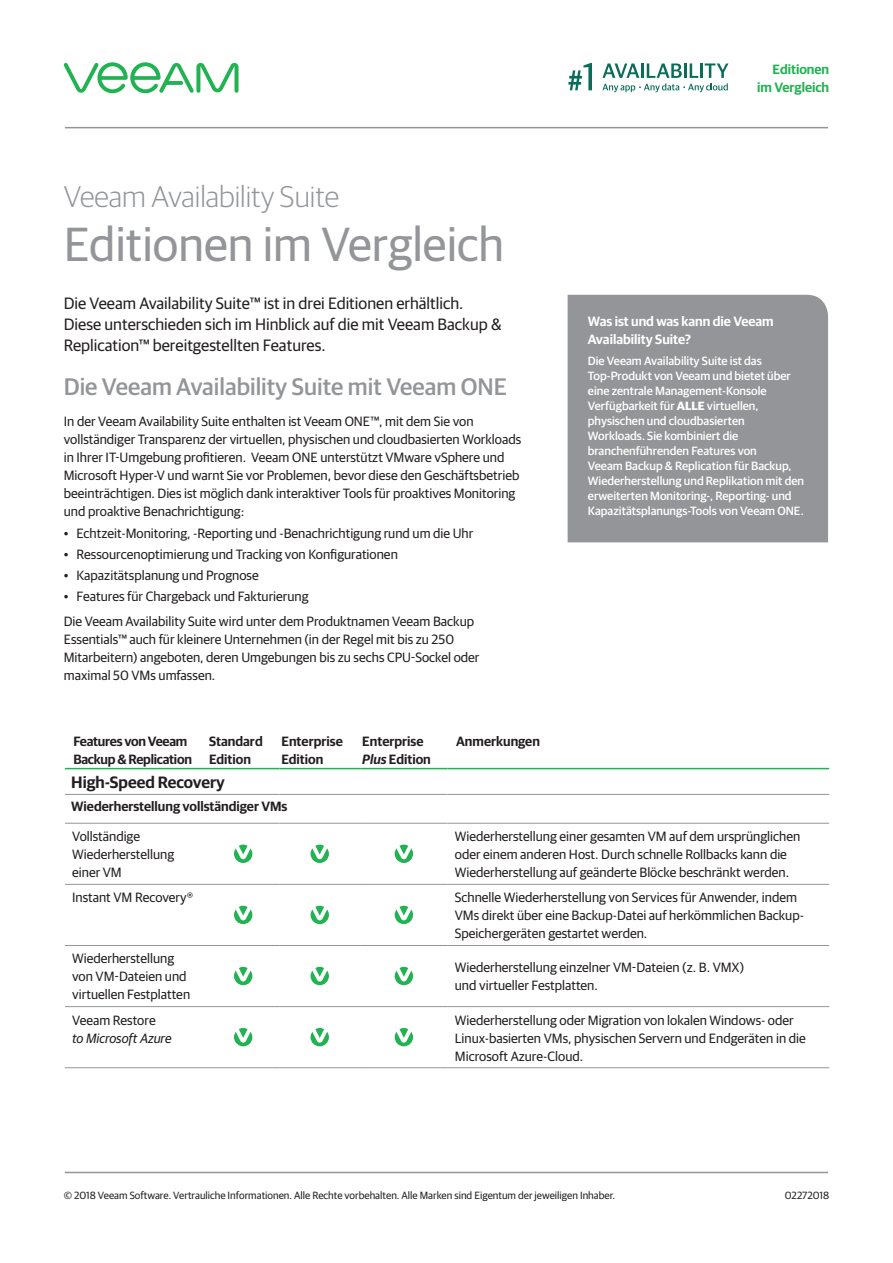
<style>
.page{position:relative;width:893px;height:1263px;background:#fff}
.page>*{position:absolute;margin:0;border:0;box-sizing:border-box;transform-origin:0 0}
.t1{font:48px "Guardian Sans";color:#939598}
.t2{font:300 30px "Guardian Sans";color:#939598}
.Subtitle_2_level{font:500 24px "Guardian Sans";color:#939598}
.first_paragraph{font:16.5px/21px "Guardian Sans";color:#231f20}
.Basic_body_text{font:600 16.5px "Guardian Sans";color:#231f20}
.Basic_body_text-2{font:13.5px/18px "Guardian Sans";color:#231f20}
.Basic_body_text-3{font:600 13.5px/18px "Guardian Sans";color:#231f20}
.White_basic_body_tex{font:600 13.5px/18px "Guardian Sans";color:#fff}
.Basic_body_text-4{font:600 13.5px/18px "Guardian Sans";letter-spacing:-.02em;color:#231f20}
.Basic_body_text-5{font:italic 13.5px/18px "Guardian Sans";color:#231f20}
.t3{font:600 13.5px/18px "Guardian Sans";color:#21b252;text-align:right}
.White_basic_body_tex-2{font:500 12px/15px "Guardian Sans";color:#fff}
.t4{font:10.5px "Guardian Sans";color:#231f20}
.s1{font-weight:700}
.s2{font-style:italic}
.s3{font-style:normal}
</style>
<div class="page">
<hr style="left:65px;top:127px;width:763px;height:1px;background:#939598">
<hr style="left:65px;top:1172px;width:763px;height:1px;background:#939598">
<svg style="left:63px;top:62px;width:176px;height:31px"></svg>
<svg style="left:602px;top:63px;width:126px;height:29px"></svg>
<svg style="left:568px;top:63px;width:24px;height:27px"></svg>
<div style="left:568px;top:295px;width:260px;height:247px;background:#939598"></div>
<hr style="left:65px;top:884px;width:142px;height:1px;background:#939598">
<hr style="left:448px;top:884px;width:381px;height:1px;background:#939598">
<hr style="left:65px;top:945px;width:142px;height:1px;background:#939598">
<hr style="left:448px;top:945px;width:381px;height:1px;background:#939598">
<hr style="left:65px;top:1006px;width:142px;height:1px;background:#939598">
<hr style="left:448px;top:1006px;width:381px;height:1px;background:#939598">
<hr style="left:65px;top:1067px;width:142px;height:1px;background:#939598">
<hr style="left:207px;top:1067px;width:72px;height:1px;background:#939598">
<hr style="left:279px;top:1067px;width:81px;height:1px;background:#939598">
<hr style="left:360px;top:1067px;width:88px;height:1px;background:#939598">
<hr style="left:448px;top:1067px;width:381px;height:1px;background:#939598">
<hr style="left:207px;top:884px;width:72px;height:1px;background:#939598">
<hr style="left:207px;top:945px;width:72px;height:1px;background:#939598">
<hr style="left:207px;top:1006px;width:72px;height:1px;background:#939598">
<hr style="left:279px;top:884px;width:81px;height:1px;background:#939598">
<hr style="left:360px;top:884px;width:88px;height:1px;background:#939598">
<hr style="left:279px;top:945px;width:81px;height:1px;background:#939598">
<hr style="left:360px;top:945px;width:88px;height:1px;background:#939598">
<hr style="left:279px;top:1006px;width:81px;height:1px;background:#939598">
<hr style="left:360px;top:1006px;width:88px;height:1px;background:#939598">
<hr style="left:65px;top:768px;width:142px;height:1px;background:#21b252">
<hr style="left:207px;top:768px;width:72px;height:1px;background:#21b252">
<hr style="left:279px;top:768px;width:81px;height:1px;background:#21b252">
<hr style="left:360px;top:768px;width:88px;height:1px;background:#21b252">
<hr style="left:448px;top:768px;width:381px;height:1px;background:#21b252">
<hr style="left:65px;top:794px;width:142px;height:1px;background:#939598">
<hr style="left:207px;top:794px;width:72px;height:1px;background:#939598">
<hr style="left:279px;top:794px;width:81px;height:1px;background:#939598">
<hr style="left:360px;top:794px;width:88px;height:1px;background:#939598">
<hr style="left:448px;top:794px;width:381px;height:1px;background:#939598">
<hr style="left:65px;top:823px;width:142px;height:1px;background:#939598">
<hr style="left:207px;top:823px;width:72px;height:1px;background:#939598">
<hr style="left:279px;top:823px;width:81px;height:1px;background:#939598">
<hr style="left:360px;top:823px;width:88px;height:1px;background:#939598">
<hr style="left:448px;top:823px;width:381px;height:1px;background:#939598">
<svg style="left:234px;top:845px;width:18px;height:18px"></svg>
<svg style="left:235px;top:844px;width:17px;height:15px"></svg>
<svg style="left:311px;top:845px;width:18px;height:18px"></svg>
<svg style="left:311px;top:844px;width:17px;height:15px"></svg>
<svg style="left:395px;top:845px;width:18px;height:18px"></svg>
<svg style="left:396px;top:844px;width:16px;height:15px"></svg>
<svg style="left:234px;top:906px;width:18px;height:18px"></svg>
<svg style="left:235px;top:906px;width:17px;height:14px"></svg>
<svg style="left:311px;top:906px;width:18px;height:18px"></svg>
<svg style="left:311px;top:906px;width:17px;height:14px"></svg>
<svg style="left:395px;top:906px;width:18px;height:18px"></svg>
<svg style="left:396px;top:906px;width:16px;height:14px"></svg>
<div style="left:234px;top:967px;width:18px;height:18px;background:#21b252;border-radius:50%"></div>
<svg style="left:235px;top:967px;width:17px;height:14px"></svg>
<svg style="left:311px;top:967px;width:18px;height:18px"></svg>
<svg style="left:311px;top:967px;width:17px;height:14px"></svg>
<div style="left:395px;top:967px;width:18px;height:18px;background:#21b252;border-radius:50%"></div>
<svg style="left:396px;top:967px;width:16px;height:14px"></svg>
<div style="left:234px;top:1028px;width:18px;height:18px;background:#21b252;border-radius:50%"></div>
<svg style="left:235px;top:1028px;width:17px;height:15px"></svg>
<div style="left:311px;top:1028px;width:18px;height:18px;background:#21b252;border-radius:50%"></div>
<svg style="left:311px;top:1028px;width:17px;height:15px"></svg>
<div style="left:395px;top:1028px;width:18px;height:18px;background:#21b252;border-radius:50%"></div>
<svg style="left:396px;top:1028px;width:16px;height:15px"></svg>
<p class="t2" style="left:64px;top:176px;width:277px">Veeam Availability Suite</p>
<p class="t1" style="left:64px;top:210px;width:442px">Editionen im Vergleich</p>
<p class="first_paragraph" style="left:64px;top:292px;width:439px">Die Veeam Availability Suite™ ist in drei Editionen erhältlich.<br>Diese unterschieden sich im Hinblick auf die mit Veeam Backup &amp;<br>Replication™ bereitgestellten Features.</p>
<p class="Subtitle_2_level" style="left:64px;top:369px;width:445px">Die Veeam Availability Suite mit Veeam ONE</p>
<p class="Basic_body_text-2" style="left:64px;top:412px;width:459px">In der Veeam Availability Suite enthalten ist Veeam ONE™, mit dem Sie von vollständiger Transparenz der virtuellen, physischen und cloudbasierten Workloads in Ihrer IT-Umgebung profitieren. Veeam ONE unterstützt VMware vSphere und Microsoft Hyper-V und warnt Sie vor Problemen, bevor diese den Geschäftsbetrieb beeinträchtigen. Dies ist möglich dank interaktiver Tools für proaktives Monitoring und proaktive Benachrichtigung:</p>
<p class="Basic_body_text-2" style="left:64px;top:523px;width:411px">• Echtzeit-Monitoring, -Reporting und -Benachrichtigung rund um die Uhr</p>
<p class="Basic_body_text-2" style="left:64px;top:544px;width:336px">• Ressourcenoptimierung und Tracking von Konfigurationen</p>
<p class="Basic_body_text-2" style="left:64px;top:565px;width:196px">• Kapazitätsplanung und Prognose</p>
<p class="Basic_body_text-2" style="left:64px;top:587px;width:246px">• Features für Chargeback und Fakturierung</p>
<p class="Basic_body_text-2" style="left:64px;top:611px;width:417px">Die Veeam Availability Suite wird unter dem Produktnamen Veeam Backup Essentials™ auch für kleinere Unternehmen (in der Regel mit bis zu 250<br>Mitarbeitern) angeboten, deren Umgebungen bis zu sechs CPU-Sockel oder maximal 50 VMs umfassen.</p>
<p class="t3" style="left:757px;top:59px;width:73px">Editionen im Vergleich</p>
<p class="White_basic_body_tex" style="left:588px;top:311px;width:187px">Was ist und was kann die Veeam<br>Availability Suite?</p>
<p class="White_basic_body_tex-2" style="left:588px;top:353px;width:218px">Die Veeam Availability Suite ist das Top-Produkt von Veeam und bietet über eine zentrale Management-Konsole Verfügbarkeit für <span class="s1">ALLE</span> virtuellen, physischen und cloudbasierten Workloads. Sie kombiniert die branchenführenden Features von<br>Veeam Backup &amp; Replication für Backup, Wiederherstellung und Replikation mit den erweiterten Monitoring-, Reporting- und Kapazitätsplanungs-Tools von Veeam ONE.</p>
<p class="Basic_body_text-4" style="left:73px;top:731px;width:120px">Features von Veeam<br>Backup &amp; Replication</p>
<p class="Basic_body_text-3" style="left:209px;top:731px;width:55px">Standard<br>Edition</p>
<p class="Basic_body_text-3" style="left:281px;top:731px;width:63px">Enterprise<br>Edition</p>
<p class="Basic_body_text-3" style="left:362px;top:731px;width:70px">Enterprise<br><span class="s2">Plus</span> Edition</p>
<p class="Basic_body_text-3" style="left:456px;top:731px;width:85px">Anmerkungen</p>
<p class="Basic_body_text" style="left:71px;top:770px;width:155px">High-Speed Recovery</p>
<p class="Basic_body_text-3" style="left:71px;top:797px;width:218px">Wiederherstellung vollständiger VMs</p>
<p class="Basic_body_text-2" style="left:72px;top:826px;width:104px">Vollständige<br>Wiederherstellung einer VM</p>
<p class="Basic_body_text-2" style="left:455px;top:826px;width:347px">Wiederherstellung einer gesamten VM auf dem ursprünglichen oder einem anderen Host. Durch schnelle Rollbacks kann die<br>Wiederherstellung auf geänderte Blöcke beschränkt werden.</p>
<p class="Basic_body_text-2" style="left:72px;top:887px;width:122px">Instant VM Recovery®</p>
<p class="Basic_body_text-2" style="left:455px;top:887px;width:351px">Schnelle Wiederherstellung von Services für Anwender, indem<br>VMs direkt über eine Backup-Datei auf herkömmlichen Backup-<br>Speichergeräten gestartet werden.</p>
<p class="Basic_body_text-2" style="left:72px;top:949px;width:120px">Wiederherstellung von VM-Dateien und virtuellen Festplatten</p>
<p class="Basic_body_text-2" style="left:455px;top:958px;width:291px">Wiederherstellung einzelner VM-Dateien (z. B. VMX) und virtueller Festplatten.</p>
<p class="Basic_body_text-5" style="left:72px;top:1010px;width:101px"><span class="s3">Veeam Restore<br></span>to Microsoft Azure</p>
<p class="Basic_body_text-2" style="left:455px;top:1010px;width:352px">Wiederherstellung oder Migration von lokalen Windows- oder<br>Linux-basierten VMs, physischen Servern und Endgeräten in die<br>Microsoft Azure-Cloud.</p>
<p class="t4" style="left:64px;top:1187px;width:553px">© 2018 Veeam Software. Vertrauliche Informationen. Alle Rechte vorbehalten. Alle Marken sind Eigentum der jeweiligen Inhaber.</p>
<p class="t4" style="left:785px;top:1187px;width:46px">02272018</p>
</div>
